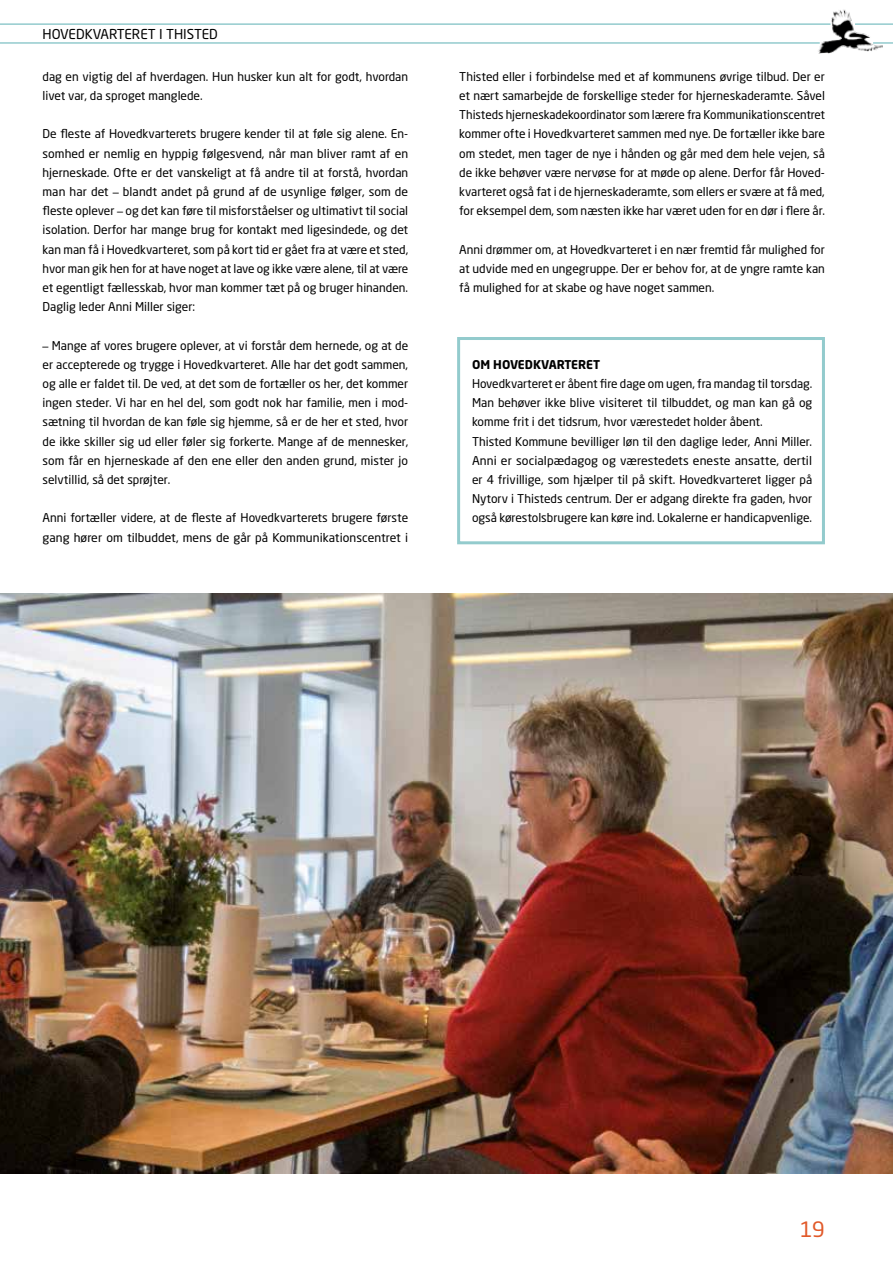
<style>
.page{position:relative;width:893px;height:1263px;background:#fff}
.page>*{position:absolute;margin:0;border:0;box-sizing:border-box;transform-origin:0 0}
.t1{font:21px "Neo Sans Pro";color:#e15929}
.t2{font:13.5px "Neo Sans Pro";color:#000}
.t3{font:12px/19.2px "Neo Sans Pro";color:#000;text-align:justify}
.t4{font:700 12px "Neo Sans Pro";letter-spacing:-.005em;color:#000}
.s1{font-family:"Avenir LT"}
</style>
<div class="page">
<img style="left:818px;top:9px;width:65px;height:45px">
<hr style="left:0;top:23px;width:830px;height:2px;background:#93cbcd">
<hr style="left:855px;top:23px;width:38px;height:2px;background:#93cbcd">
<hr style="left:0;top:42px;width:820px;height:2px;background:#93cbcd">
<hr style="left:873px;top:42px;width:20px;height:2px;background:#93cbcd">
<img style="left:1px;top:593px;width:892px;height:581px">
<div style="left:457px;top:337px;width:368px;height:207px;border:3px solid #93cbcd"></div>
<p class="t2" style="left:43px;top:25px;width:177px">HOVEDKVARTERET I THISTED</p>
<p class="t3" style="left:43px;top:67px;width:367px">dag en vigtig del af hverdagen. Hun husker kun alt for godt, hvordan livet var, da sproget manglede.</p>
<p class="t3" style="left:43px;top:124px;width:367px">De fleste af Hovedkvarterets brugere kender til at føle sig alene. En&shy;somhed er nemlig en hyppig følgesvend, når man bliver ramt af en hjerneskade. Ofte er det vanskeligt at få andre til at forstå, hvordan man har det <span class="s1">–</span> blandt andet på grund af de usynlige følger, som de fleste oplever <span class="s1">–</span> og det kan føre til misforståelser og ultimativt til social isolation. Derfor har mange brug for kontakt med ligesindede, og det kan man få i Hovedkvarteret, som på kort tid er gået fra at være et sted, hvor man gik hen for at have noget at lave og ikke være alene, til at være et egentligt fællesskab, hvor man kommer tæt på og bruger hinanden.<br>Daglig leder Anni Miller siger:</p>
<p class="t3" style="left:43px;top:335px;width:367px"><span class="s1">–</span> Mange af vores brugere oplever, at vi forstår dem hernede, og at de er accepterede og trygge i Hovedkvarteret. Alle har det godt sammen, og alle er faldet til. De ved, at det som de fortæller os her, det kommer ingen steder. Vi har en hel del, som godt nok har familie, men i mod&shy;sætning til hvordan de kan føle sig hjemme, så er de her et sted, hvor de ikke skiller sig ud eller føler sig forkerte. Mange af de mennesker, som får en hjerneskade af den ene eller den anden grund, mister jo selvtillid, så det sprøjter.</p>
<p class="t3" style="left:43px;top:508px;width:367px">Anni fortæller videre, at de fleste af Hovedkvarterets brugere første gang hører om tilbuddet, mens de går på Kommunikationscentret i</p>
<p class="t3" style="left:459px;top:67px;width:367px">Thisted eller i forbindelse med et af kommunens øvrige tilbud. Der er et nært samarbejde de forskellige steder for hjerneskaderamte. Såvel Thisteds hjerneskadekoordinator som lærere fra Kommunikationscentret kommer ofte i Hovedkvarteret sammen med nye. De fortæller ikke bare om stedet, men tager de nye i hånden og går med dem hele vejen, så de ikke behøver være nervøse for at møde op alene. Derfor får Hoved&shy;kvarteret også fat i de hjerneskaderamte, som ellers er svære at få med, for eksempel dem, som næsten ikke har været uden for en dør i flere år.</p>
<p class="t3" style="left:459px;top:239px;width:367px">Anni drømmer om, at Hovedkvarteret i en nær fremtid får mulighed for at udvide med en ungegruppe. Der er behov for, at de yngre ramte kan få mulighed for at skabe og have noget sammen.</p>
<p class="t4" style="left:472px;top:357px;width:130px">OM HOVEDKVARTERET</p>
<p class="t3" style="left:472px;top:374px;width:342px;text-align:left">Hovedkvarteret er åbent fire dage om ugen, fra mandag til torsdag.<br>Man behøver ikke blive visiteret til tilbuddet, og man kan gå og komme frit i det tidsrum, hvor værestedet holder åbent.<br>Thisted Kommune bevilliger løn til den daglige leder, Anni Miller.<br>Anni er socialpædagog og værestedets eneste ansatte, dertil er 4 frivillige, som hjælper til på skift. Hovedkvarteret ligger på Nytorv i Thisteds centrum. Der er adgang direkte fra gaden, hvor også kørestolsbrugere kan køre ind. Lokalerne er handicapvenlige.</p>
<h1 class="t1" style="left:800px;top:1216px;width:26px">19</h1>
</div>
